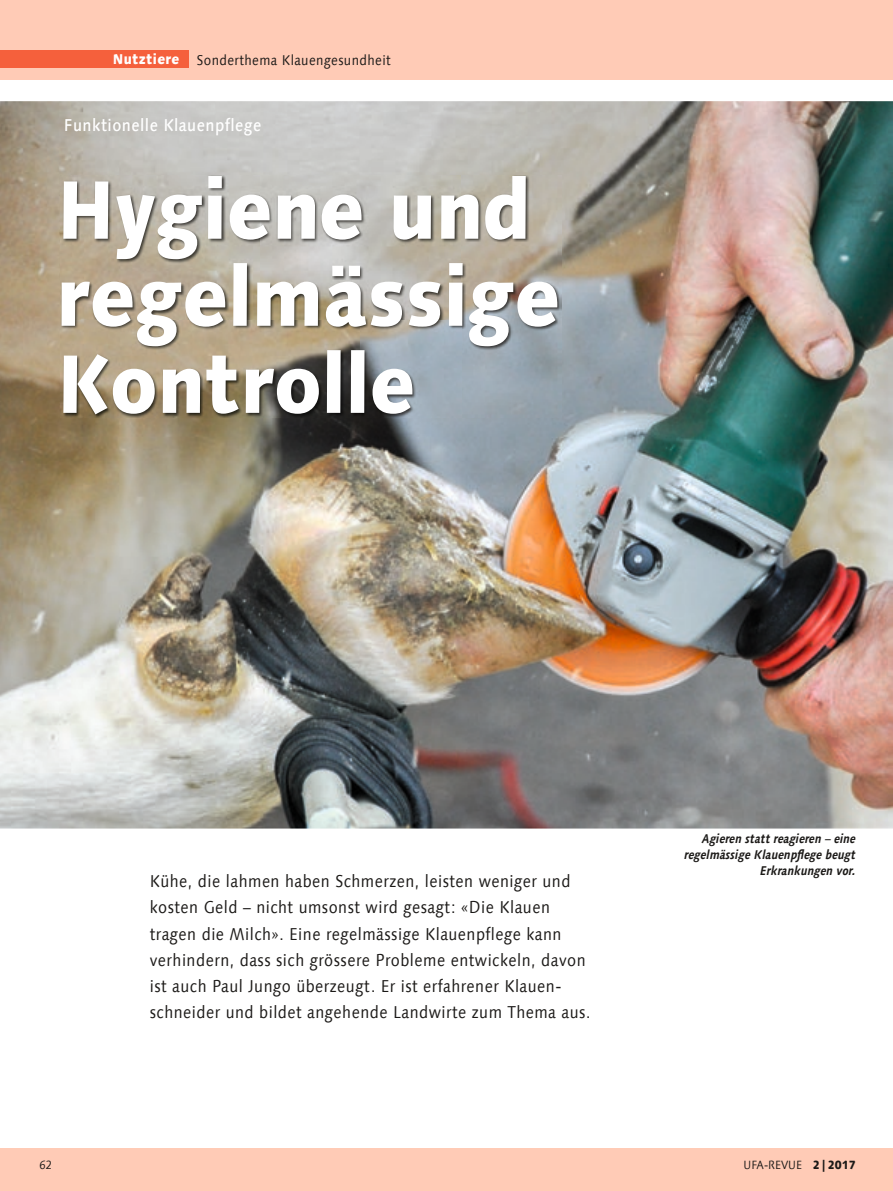
<style>
.page{position:relative;width:893px;height:1191px;background:#fff}
.page>*{position:absolute;margin:0;border:0;box-sizing:border-box;transform-origin:0 0}
.t1{font:800 82.5px/87px "Linotype Syntax Com";color:#fff;scale:.9 1}
.t2{font:17.25px/26.2px "Linotype Syntax Com";letter-spacing:.03em;color:#1b1917;scale:.9 1}
.t3{font:500 17.25px "Linotype Syntax Com";letter-spacing:.03em;color:#fff;scale:.9 1}
.t4{font:14.25px "Linotype Syntax Com";letter-spacing:.03em;color:#1b1917;scale:.9 1}
.t5{font:italic 700 12.75px/15.8px "Linotype Syntax Com";letter-spacing:.005em;color:#1b1917;text-align:right;scale:.9 1}
.t6{font:12px "Linotype Syntax Com";color:#1b1917;scale:.9 1}
.t7{font:12px "Linotype Syntax Com";color:#1b1917;scale:.88 1}
.s1{font-weight:800;color:#fff}
.s2{font-weight:800}
</style>
<div class="page">
<div style="left:0;top:0;width:893px;height:80px;background:#ffcbb6"></div>
<div style="left:0;top:1148px;width:893px;height:43px;background:#ffcbb6"></div>
<img style="left:0;top:101px;width:893px;height:727px">
<div style="left:0;top:50px;width:188px;height:17px;background:#f5603c"></div>
<img style="left:61px;top:175px;width:500px;height:243px">
<p class="t4" style="left:113px;top:51px;width:310px"><span class="s1">Nutztiere</span> Sonderthema Klauengesundheit</p>
<p class="t3" style="left:64px;top:114px;width:221px">Funktionelle Klauenpflege</p>
<h1 class="t1" style="left:57px;top:165px;width:561px">Hygiene und regelmässige<br>Kontrolle</h1>
<p class="t2" style="left:150px;top:867px;width:491px">Kühe, die lahmen haben Schmerzen, leisten weniger und kosten Geld – nicht umsonst wird gesagt: «Die Klauen tragen die Milch». Eine regelmässige Klauenpflege kann verhindern, dass sich grössere Probleme entwickeln, davon ist auch Paul Jungo überzeugt. Er ist erfahrener Klauen&shy;schneider und bildet angehende Landwirte zum Thema aus.</p>
<p class="t5" style="left:684px;top:830px;width:192px">Agieren statt reagieren – eine regelmässige Klauenpflege beugt<br>Erkrankungen vor.</p>
<p class="t7" style="left:40px;top:1157px;width:16px">62</p>
<p class="t6" style="left:744px;top:1157px;width:126px">UFA-REVUE <span class="s2">2|2017</span></p>
</div>
